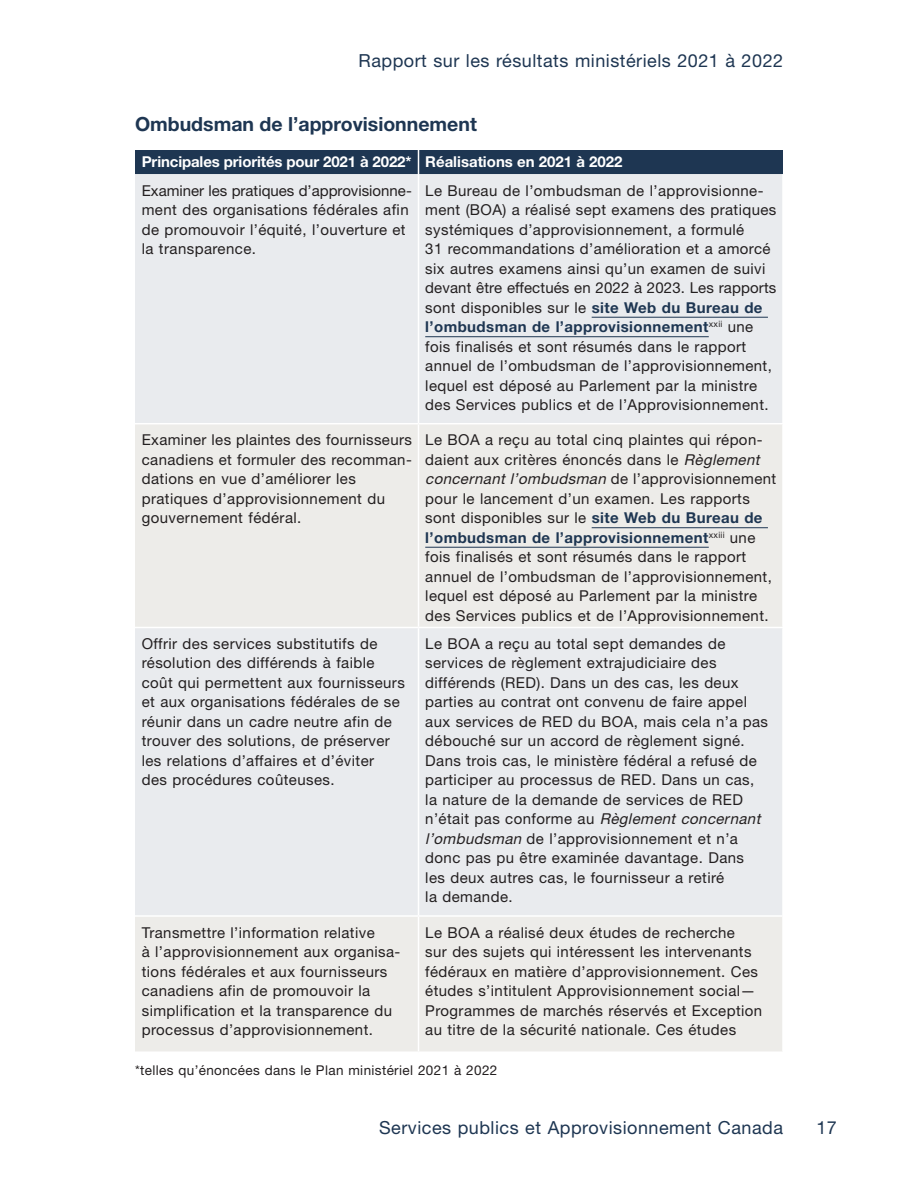
<style>
.page{position:relative;width:918px;height:1188px;background:#fff}
.page>*{position:absolute;margin:0;border:0;box-sizing:border-box;transform-origin:0 0}
.Table_1__Title{font:700 19.5px "Helvetica Neue LT Std";color:#1e3652}
.t1{font:18px "Helvetica Neue LT Std";letter-spacing:.03em;color:#1e3652}
.Table_1__Para_1a{font:15px/19.5px "Helvetica Neue LT Std";letter-spacing:.03em;color:#231f20}
.Table_1__Head_1{font:700 15px "Helvetica Neue LT Std";letter-spacing:-.01em;color:#fff}
.t2{font:13.5px "Helvetica Neue LT Std";letter-spacing:.03em;color:#231f20}
.s1{font-weight:700;color:#1e3652}
.s2{font-style:italic}
</style>
<div class="page">
<div style="left:135px;top:174px;width:647px;height:249px;background:#e9ebee"></div>
<div style="left:135px;top:424px;width:647px;height:628px;background:#edece9"></div>
<hr style="left:418px;top:174px;width:1px;height:249px;background:#fff">
<hr style="left:418px;top:424px;width:1px;height:203px;background:#fff">
<hr style="left:418px;top:628px;width:1px;height:287px;background:#fff">
<hr style="left:418px;top:917px;width:1px;height:135px;background:#fff">
<div style="left:135px;top:150px;width:648px;height:24px;background:#1e3652"></div>
<hr style="left:135px;top:627px;width:283px;height:1px;background:#fff">
<hr style="left:418px;top:627px;width:366px;height:1px;background:#fff">
<hr style="left:135px;top:915px;width:283px;height:2px;background:#fff">
<hr style="left:418px;top:915px;width:366px;height:2px;background:#fff">
<hr style="left:592px;top:317px;width:176px;height:1px;background:#1e3652">
<hr style="left:425px;top:336px;width:284px;height:1px;background:#1e3652">
<hr style="left:592px;top:527px;width:176px;height:1px;background:#1e3652">
<hr style="left:425px;top:547px;width:284px;height:1px;background:#1e3652">
<p class="t1" style="left:359px;top:50px;width:426px">Rapport sur les résultats ministériels 2021 à 2022</p>
<p class="Table_1__Title" style="left:135px;top:112px;width:343px">Ombudsman de l’approvisionnement</p>
<p class="Table_1__Head_1" style="left:142px;top:153px;width:271px">Principales priorités pour 2021 à 2022*</p>
<p class="Table_1__Head_1" style="left:425px;top:153px;width:199px">Réalisations en 2021 à 2022</p>
<p class="Table_1__Para_1a" style="left:142px;top:180px;width:270px">Examiner les pratiques d’approvisionne&shy;ment des organisations fédérales afin de promouvoir l’équité, l’ouverture et la transparence.</p>
<p class="Table_1__Para_1a" style="left:425px;top:180px;width:353px">Le Bureau de l’ombudsman de l’approvisionne&shy;ment (BOA) a réalisé sept examens des pratiques systémiques d’approvisionnement, a formulé<br>31 recommandations d’amélioration et a amorcé six autres examens ainsi qu’un examen de suivi devant être effectués en 2022 à 2023. Les rapports sont disponibles sur le <span class="s1">site Web du Bureau de l’ombudsman de l’approvisionnement</span><sup>xxii</sup> une fois finalisés et sont résumés dans le rapport annuel de l’ombudsman de l’approvisionnement, lequel est déposé au Parlement par la ministre des Services publics et de l’Approvisionnement.</p>
<p class="Table_1__Para_1a" style="left:142px;top:430px;width:272px">Examiner les plaintes des fournisseurs canadiens et formuler des recomman&shy;dations en vue d’améliorer les pratiques d’approvisionnement du gouvernement fédéral.</p>
<p class="Table_1__Para_1a" style="left:425px;top:430px;width:353px">Le BOA a reçu au total cinq plaintes qui répon&shy;daient aux critères énoncés dans le <span class="s2">Règlement concernant l’ombudsman</span> de l’approvisionnement pour le lancement d’un examen. Les rapports sont disponibles sur le <span class="s1">site Web du Bureau de l’ombudsman de l’approvisionnement</span><sup>xxiii</sup> une fois finalisés et sont résumés dans le rapport annuel de l’ombudsman de l’approvisionnement, lequel est déposé au Parlement par la ministre des Services publics et de l’Approvisionnement.</p>
<p class="Table_1__Para_1a" style="left:142px;top:634px;width:265px">Offrir des services substitutifs de résolution des différends à faible coût qui permettent aux fournisseurs et aux organisations fédérales de se réunir dans un cadre neutre afin de trouver des solutions, de préserver les relations d’affaires et d’éviter<br>des procédures coûteuses.</p>
<p class="Table_1__Para_1a" style="left:425px;top:634px;width:344px">Le BOA a reçu au total sept demandes de services de règlement extrajudiciaire des différends (RED). Dans un des cas, les deux parties au contrat ont convenu de faire appel aux services de RED du BOA, mais cela n’a pas débouché sur un accord de règlement signé.<br>Dans trois cas, le ministère fédéral a refusé de participer au processus de RED. Dans un cas, la nature de la demande de services de RED<br>n ’ ét a i t p as c o n fo r m e a u <span class="s2">Règlement concernant l’ombudsman</span> de l’approvisionnement et n’a donc pas pu être examinée davantage. Dans<br>les deux autres cas, le fournisseur a retiré<br>la demande.</p>
<p class="Table_1__Para_1a" style="left:142px;top:922px;width:259px">Transmettre l’information relative<br>à l’approvisionnement aux organisa&shy;tions fédérales et aux fournisseurs canadiens afin de promouvoir la simplification et la transparence du processus d’approvisionnement.</p>
<p class="Table_1__Para_1a" style="left:425px;top:922px;width:339px">Le BOA a réalisé deux études de recherche<br>sur des sujets qui intéressent les intervenants fédéraux en matière d’approvisionnement. Ces études s’intitulent Approvisionnement social— Programmes de marchés réservés et Exception au titre de la sécurité nationale. Ces études</p>
<p class="t2" style="left:135px;top:1062px;width:364px">*telles qu’énoncées dans le Plan ministériel 2021 à 2022</p>
<p class="t1" style="left:379px;top:1117px;width:406px">Services publics et Approvisionnement Canada</p>
<p class="t1" style="left:816px;top:1116px;width:22px">17</p>
</div>
